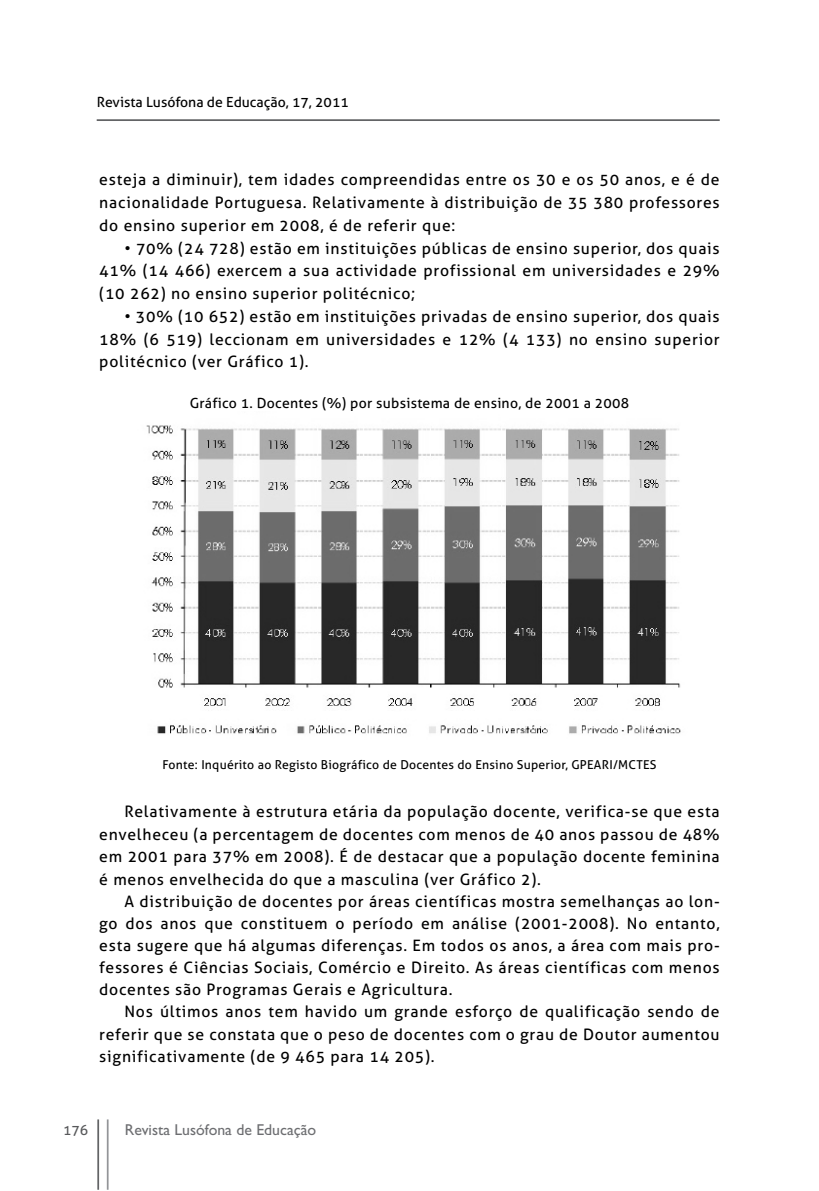
<style>
.page{position:relative;width:819px;height:1191px;background:#fff}
.page>*{position:absolute;margin:0;border:0;box-sizing:border-box;transform-origin:0 0}
.texto{font:15.75px/22.8px "Aller";letter-spacing:.05em;color:#000;text-align:justify}
.t1{font:15.75px "Gill Sans";color:#6d6e71}
.referências_bibliogr{font:14px "Aller";letter-spacing:.02em;color:#000}
.referências_bibliogr-2{font:14px "Aller";color:#000}
.t2{font:14px "Aller";color:#58595b}
.referências_bibliogr-3{font:12.25px "Aller";letter-spacing:.02em;color:#000}
</style>
<div class="page">
<hr style="left:97px;top:119px;width:632px;height:2px;background:#636466">
<hr style="left:107px;top:1119px;width:2px;height:70px;background:#939598">
<hr style="left:97px;top:1119px;width:2px;height:70px;background:#636466">
<img style="left:146px;top:425px;width:535px;height:309px">
<p class="referências_bibliogr-2" style="left:97px;top:93px;width:253px">Revista Lusófona de Educação, 17, 2011</p>
<p class="texto" style="left:99px;top:168px;width:622px">esteja a diminuir), tem idades compreendidas entre os 30 e os 50 anos, e é de nacionalidade Portuguesa. Relativamente à distribuição de 35 380 professores do ensino superior em 2008, é de referir que:</p>
<p class="texto" style="left:99px;top:236px;width:622px;text-indent:25px">• 70% (24 728) estão em instituições públicas de ensino superior, dos quais 41% (14 466) exercem a sua actividade profissional em universidades e 29% (10 262) no ensino superior politécnico;</p>
<p class="texto" style="left:99px;top:305px;width:622px;text-indent:25px">• 30% (10 652) estão em instituições privadas de ensino superior, dos quais 18% (6 519) leccionam em universidades e 12% (4 133) no ensino superior politécnico (ver Gráfico 1).</p>
<p class="referências_bibliogr" style="left:190px;top:394px;width:441px">Gráfico 1. Docentes (%) por subsistema de ensino, de 2001 a 2008</p>
<p class="referências_bibliogr-3" style="left:162px;top:757px;width:495px">Fonte: Inquérito ao Registo Biográfico de Docentes do Ensino Superior, GPEARI/MCTES</p>
<p class="texto" style="left:99px;top:800px;width:622px;text-indent:25px">Relativamente à estrutura etária da população docente, verifica-se que esta envelheceu (a percentagem de docentes com menos de 40 anos passou de 48% em 2001 para 37% em 2008). É de destacar que a população docente feminina é menos envelhecida do que a masculina (ver Gráfico 2).</p>
<p class="texto" style="left:99px;top:890px;width:622px;line-height:22.1px;text-indent:25px">A distribuição de docentes por áreas científicas mostra semelhanças ao lon&shy;go dos anos que constituem o período em análise (2001-2008). No entanto, esta sugere que há algumas diferenças. Em todos os anos, a área com mais pro&shy;fessores é Ciências Sociais, Comércio e Direito. As áreas científicas com menos docentes são Programas Gerais e Agricultura.</p>
<p class="texto" style="left:99px;top:1000px;width:622px;line-height:22.1px;text-indent:25px">Nos últimos anos tem havido um grande esforço de qualificação sendo de referir que se constata que o peso de docentes com o grau de Doutor aumentou significativamente (de 9 465 para 14 205).</p>
<p class="t2" style="left:63px;top:1121px;width:27px">176</p>
<p class="t1" style="left:125px;top:1120px;width:193px">Revista Lusófona de Educação</p>
</div>
